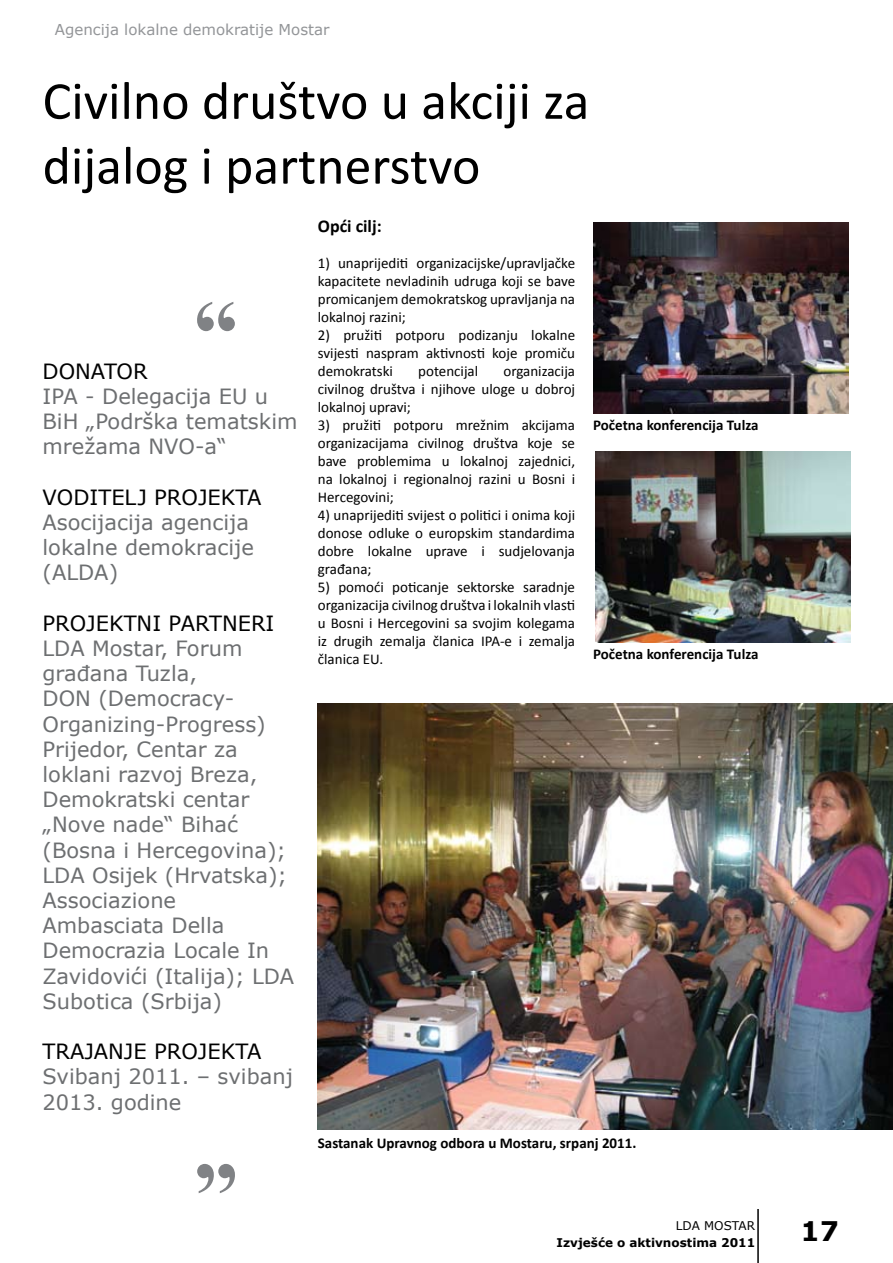
<style>
.page{position:relative;width:893px;height:1263px;background:#fff}
.page>*{position:absolute;margin:0;border:0;box-sizing:border-box;transform-origin:0 0}
.t1{font:700 90px "Times New Roman";color:#808285}
.t2{font:54px/64.8px "Calibri";color:#000}
.t3{font:700 27px "Verdana";color:#000}
.t4{font:21px/25.2px "Verdana";color:#6d6f71}
.t5{font:21px "Verdana";color:#000}
.t6{font:700 18px "Calibri";color:#000}
.t7{font:15px/18px "Calibri";color:#000;text-align:justify}
.t8{font:700 15px "Calibri";color:#000}
.t9{font:15px "Verdana";color:#939598}
.t10{font:700 12px "Verdana";color:#000}
.t11{font:12px "Verdana";color:#000}
</style>
<div class="page">
<hr style="left:757px;top:1209px;width:2px;height:54px;background:#000">
<img style="left:593px;top:222px;width:255px;height:192px">
<img style="left:595px;top:451px;width:255px;height:191px">
<img style="left:318px;top:703px;width:575px;height:426px">
<p class="t9" style="left:55px;top:20px;width:276px">Agencija lokalne demokratije Mostar</p>
<h2 class="t2" style="left:43px;top:69px;width:548px">Civilno društvo u akciji za dijalog i partnerstvo</h2>
<h1 class="t1" style="left:194px;top:270px;width:46px">“</h1>
<h3 class="t5" style="left:43px;top:357px;width:107px">DONATOR</h3>
<h3 class="t4" style="left:43px;top:383px;width:256px">IPA - Delegacija EU u<br>BiH „Podrška tematskim mrežama NVO-a“</h3>
<h3 class="t5" style="left:43px;top:483px;width:221px">VODITELJ PROJEKTA</h3>
<h3 class="t4" style="left:43px;top:509px;width:213px">Asocijacija agencija lokalne demokracije (ALDA)</h3>
<h3 class="t5" style="left:43px;top:609px;width:233px">PROJEKTNI PARTNERI</h3>
<p class="t4" style="left:43px;top:635px;width:253px">LDA Mostar, Forum građana Tuzla,<br>DON (Democracy-<br>Organizing-Progress)<br>Prijedor, Centar za loklani razvoj Breza,<br>Demokratski centar „Nove nade“ Bihać (Bosna i Hercegovina);<br>LDA Osijek (Hrvatska);<br>Associazione<br>Ambasciata Della<br>Democrazia Locale In<br>Zavidovići (Italija); LDA<br>Subotica (Srbija)</p>
<h3 class="t5" style="left:43px;top:1037px;width:220px">TRAJANJE PROJEKTA</h3>
<h3 class="t4" style="left:43px;top:1064px;width:252px">Svibanj 2011. – svibanj<br>2013. godine</h3>
<p class="t6" style="left:318px;top:214px;width:65px">Opći cilj:</p>
<p class="t7" style="left:318px;top:254px;width:259px">1) unaprijediti organizacijske/upravljačke kapacitete nevladinih udruga koji se bave promicanjem demokratskog upravljanja na lokalnoj razini;</p>
<p class="t7" style="left:318px;top:326px;width:259px">2) pružiti potporu podizanju lokalne svijesti naspram aktivnosti koje promiču demokratski</p>
<p class="t7" style="left:418px;top:362px;width:61px">potencijal</p>
<p class="t7" style="left:318px;top:362px;width:259px;text-indent:186px">organizacija civilnog društva i njihove uloge u dobroj lokalnoj upravi;</p>
<p class="t7" style="left:318px;top:416px;width:259px">3) pružiti potporu mrežnim akcijama organizacijama civilnog društva koje se bave problemima u lokalnoj zajednici, na lokalnoj i regionalnoj razini u Bosni i Hercegovini;</p>
<p class="t7" style="left:318px;top:506px;width:259px">4) unaprijediti svijest o politici i onima koji donose odluke o europskim standardima dobre lokalne uprave i sudjelovanja građana;</p>
<p class="t7" style="left:318px;top:578px;width:259px">5) pomoći poticanje sektorske saradnje organizacija civilnog društva i lokalnih vlasti u Bosni i Hercegovini sa svojim kolegama iz drugih zemalja članica IPA-e i zemalja članica EU.</p>
<p class="t8" style="left:593px;top:416px;width:167px">Početna konferencija Tulza</p>
<p class="t8" style="left:593px;top:645px;width:167px">Početna konferencija Tulza</p>
<h1 class="t1" style="left:239px;top:1225px;width:46px;rotate:-180deg">“</h1>
<p class="t8" style="left:318px;top:1134px;width:320px">Sastanak Upravnog odbora u Mostaru, srpanj 2011.</p>
<p class="t11" style="left:676px;top:1217px;width:81px">LDA MOSTAR</p>
<p class="t10" style="left:557px;top:1234px;width:200px">Izvješće o aktivnostima 2011</p>
<h3 class="t3" style="left:801px;top:1212px;width:40px">17</h3>
</div>
